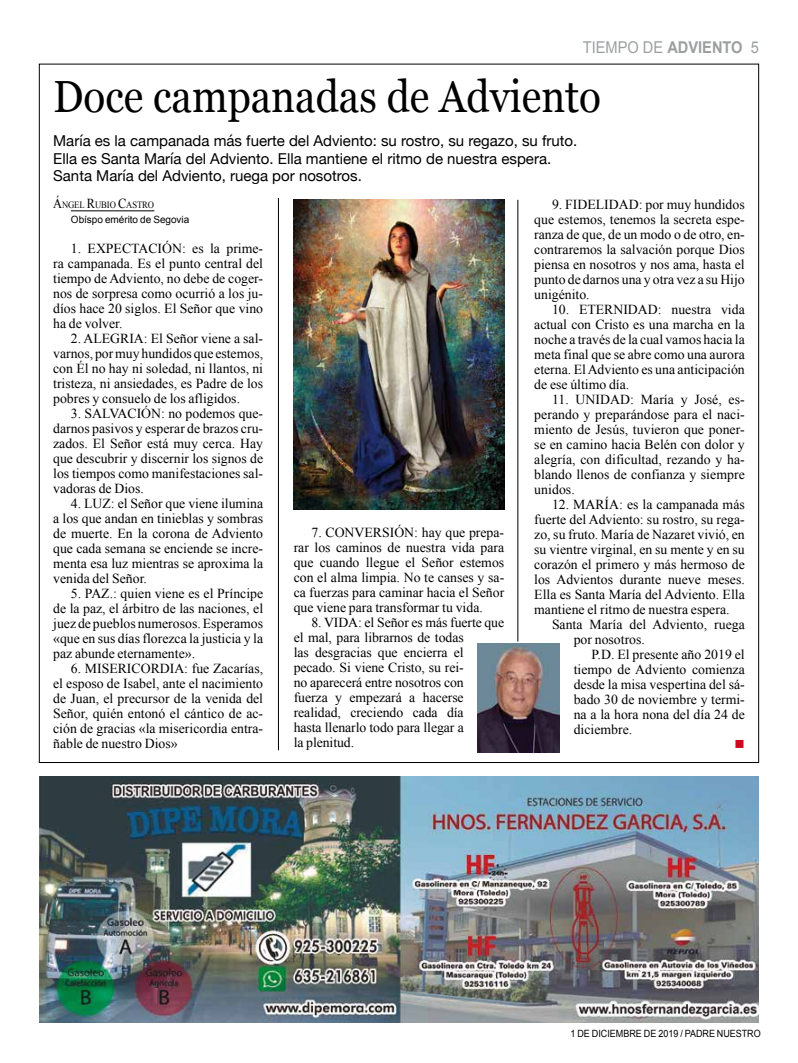
<style>
.page{position:relative;width:798px;height:1063px;background:#fff}
.page>*{position:absolute;margin:0;border:0;box-sizing:border-box;transform-origin:0 0}
.t1{font:45px "Georgia";color:#000;scale:.9 1}
.t2{font:16.25px "Arial";color:#9c9e9f;scale:.9 1}
.t3{font:15px/17.5px "Helvetica Neue";color:#000}
.t4{font:13.75px/15px "Times New Roman";color:#000;text-align:justify}
.t5{font:13.75px "Wingdings";color:#cd071e}
.t6{font:10px "Arial";letter-spacing:-.005em;color:#000;scale:.9 1}
.t7{font:10px "Arial";letter-spacing:-.005em;color:#000}
.t8{font:9.62px "Times New Roman";letter-spacing:-.015em;color:#000;scale:.9 1}
.s1{font-weight:700}
.s2{font-size:13.75px}
</style>
<div class="page">
<hr style="left:71px;top:211px;width:83px;height:1px;background:#000">
<img style="left:477px;top:643px;width:82px;height:109px">
<hr style="left:517px;top:200px;width:1px;height:442px;background:#000">
<img style="left:39px;top:776px;width:719px;height:247px">
<hr style="left:278px;top:198px;width:1px;height:552px;background:#000">
<img style="left:293px;top:200px;width:211px;height:310px">
<p class="t2" style="left:582px;top:37px;width:197px">TIEMPO DE <span class="s1">ADVIENTO</span> 5</p>
<h1 class="t1" style="left:53px;top:64px;width:610px">Doce campanadas de Adviento</h1>
<p class="t3" style="left:53px;top:133px;width:525px">María es la campanada más fuerte del Adviento: su rostro, su regazo, su fruto.<br>Ella es Santa María del Adviento. Ella mantiene el ritmo de nuestra espera.<br>Santa María del Adviento, ruega por nosotros.</p>
<p class="t4" style="left:534px;top:197px;width:212px;text-indent:18px">9. FIDELIDAD: por muy hundidos que estemos, tenemos la secreta espe&shy;ranza de que, de un modo o de otro, en&shy;contraremos la salvación porque Dios piensa en nosotros y nos ama, hasta el punto de darnos una y otra vez a su Hijo unigénito.</p>
<p class="t4" style="left:534px;top:302px;width:212px;text-indent:18px">10. ETERNIDAD: nuestra vida actual con Cristo es una marcha en la noche a través de la cual vamos hacia la meta final que se abre como una aurora eterna. El Adviento es una anticipación de ese último día.</p>
<p class="t4" style="left:534px;top:392px;width:212px;text-indent:18px">11. UNIDAD: María y José, es&shy;perando y preparándose para el naci&shy;miento de Jesús, tuvieron que poner&shy;se en camino hacia Belén con dolor y alegría, con dificultad, rezando y ha&shy;blando llenos de confianza y siempre unidos.</p>
<p class="t4" style="left:534px;top:497px;width:212px;text-indent:18px">12. MARÍA: es la campanada más fuerte del Adviento: su rostro, su rega&shy;zo, su fruto. María de Nazaret vivió, en su vientre virginal, en su mente y en su corazón el primero y más hermoso de los Advientos durante nueve meses.<br>Ella es Santa María del Adviento. Ella mantiene el ritmo de nuestra espera.</p>
<p class="t4" style="left:573px;top:617px;width:172px;text-indent:-22px">Santa María del Adviento, ruega por nosotros.</p>
<p class="t4" style="left:573px;top:647px;width:172px;text-indent:18px">P.D. El presente año 2019 el tiempo de Adviento comienza desde la misa vespertina del sá&shy;bado 30 de noviembre y termi&shy;na a la hora nona del día 24 de diciembre.</p>
<p class="t5" style="left:734px;top:737px;width:12px">■</p>
<p class="t8" style="left:53px;top:198px;width:114px"><span class="s2">Á</span>NGEL <span class="s2">R</span>UBIO <span class="s2">C</span>ASTRO</p>
<p class="t7" style="left:71px;top:213px;width:120px">Obíspo emérito de Segovia</p>
<p class="t4" style="left:53px;top:240px;width:211px;text-indent:18px">1. EXPECTACIÓN: es la prime&shy;ra campanada. Es el punto central del tiempo de Adviento, no debe de coger&shy;nos de sorpresa como ocurrió a los ju&shy;díos hace 20 siglos. El Señor que vino ha de volver.</p>
<p class="t4" style="left:53px;top:330px;width:211px;text-indent:18px">2. ALEGRIA: El Señor viene a sal&shy;varnos, por muy hundidos que estemos, con Él no hay ni soledad, ni llantos, ni tristeza, ni ansiedades, es Padre de los pobres y consuelo de los afligidos.</p>
<p class="t4" style="left:53px;top:405px;width:211px;text-indent:18px">3. SALVACIÓN: no podemos que&shy;darnos pasivos y esperar de brazos cru&shy;zados. El Señor está muy cerca. Hay que descubrir y discernir los signos de los tiempos como manifestaciones sal&shy;vadoras de Dios.</p>
<p class="t4" style="left:53px;top:495px;width:211px;text-indent:18px">4. LUZ: el Señor que viene ilumina a los que andan en tinieblas y sombras de muerte. En la corona de Adviento que cada semana se enciende se incre&shy;menta esa luz mientras se aproxima la venida del Señor.</p>
<p class="t4" style="left:53px;top:585px;width:211px;text-indent:18px">5. PAZ.: quien viene es el Príncipe de la paz, el árbitro de las naciones, el juez de pueblos numerosos. Esperamos «que en sus días florezca la justicia y la paz abunde eternamente».</p>
<p class="t4" style="left:53px;top:660px;width:211px;text-indent:18px">6. MISERICORDIA: fue Zacarías, el esposo de Isabel, ante el nacimiento de Juan, el precursor de la venida del Señor, quién entonó el cántico de ac&shy;ción de gracias «la misericordia entra&shy;ñable de nuestro Dios»</p>
<p class="t4" style="left:293px;top:525px;width:212px;text-indent:18px">7. CONVERSIÓN: hay que prepa&shy;rar los caminos de nuestra vida para que cuando llegue el Señor estemos con el alma limpia. No te canses y sa&shy;ca fuerzas para caminar hacia el Señor que viene para transformar tu vida.</p>
<p class="t4" style="left:293px;top:615px;width:212px;text-align:left;text-indent:18px">8. VIDA: el Señor es más fuerte que el mal, para librarnos de todas<br>las desgracias que encierra el pecado. Si viene Cristo, su rei-<br>no aparecerá entre nosotros con<br>fuerza y empezará a hacerse realidad, creciendo cada día<br>hasta llenarlo todo para llegar a<br>la plenitud.</p>
<p class="t6" style="left:570px;top:1027px;width:213px">1 DE DICIEMBRE DE 2019 / PADRE NUESTRO</p>
</div>
